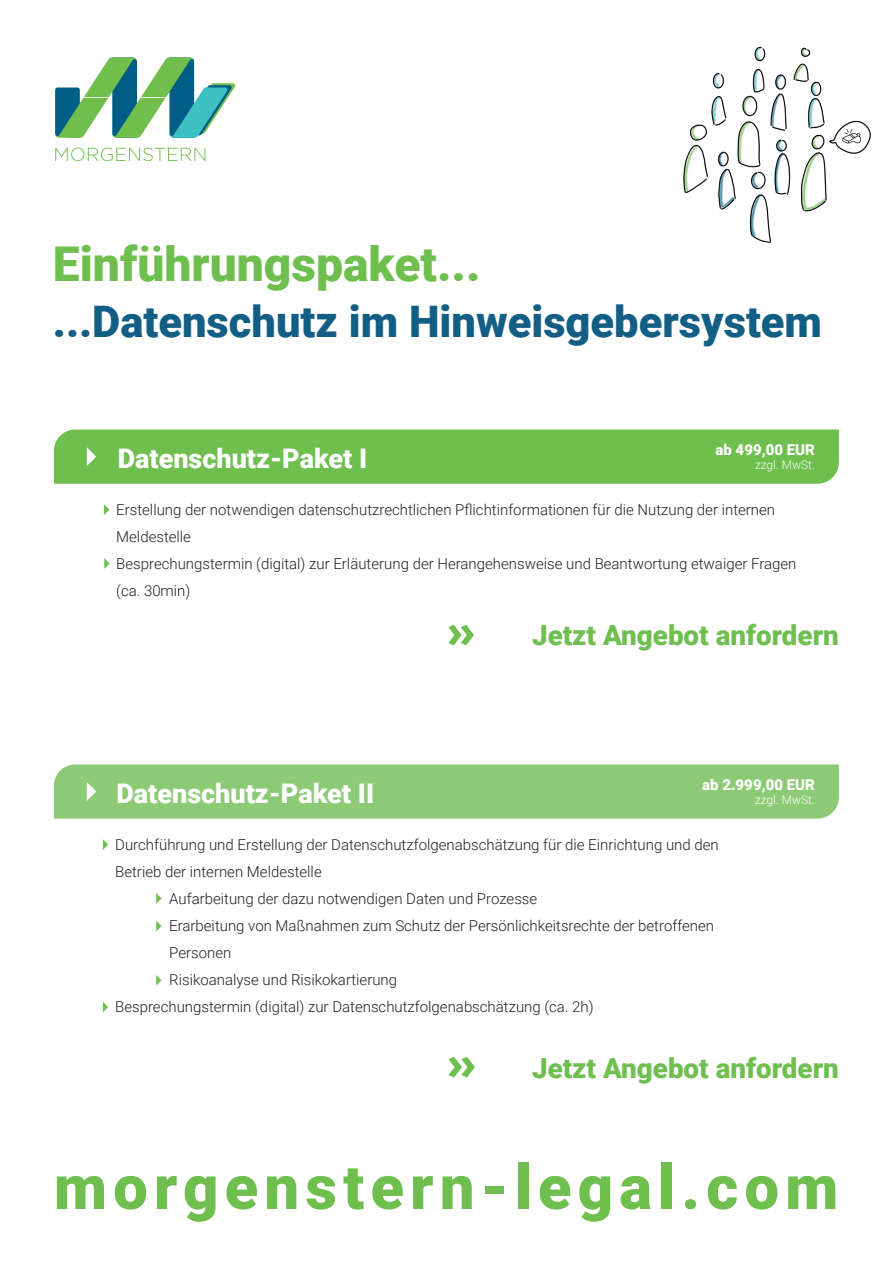
<style>
.page{position:relative;width:893px;height:1263px;background:#fff}
.page>*{position:absolute;margin:0;border:0;box-sizing:border-box;transform-origin:0 0}
.t1{font:900 61.5px "Roboto";letter-spacing:.1em;color:#6ebf4e}
.t2{font:900 48px "Roboto";color:#6ebf4e}
.t3{font:900 43.5px "Roboto";color:#135e85}
.t4{font:900 27.75px "Roboto";color:#6fbf50}
.t5{font:900 27px "Roboto";color:#fff}
.t6{font:300 15px/27px "Roboto";color:#231f20}
.t7{font:900 15px "Roboto";color:#fff}
.t8{font:300 12px "Roboto";color:#fff}
</style>
<div class="page">
<div style="left:54px;top:429px;width:785px;height:55px;background:#6ebf4e"></div>
<svg style="left:104px;top:504px;width:5px;height:11px"></svg>
<svg style="left:104px;top:558px;width:6px;height:11px"></svg>
<svg style="left:448px;top:625px;width:26px;height:20px"></svg>
<div style="left:54px;top:764px;width:785px;height:55px;background:#8dca75"></div>
<svg style="left:103px;top:839px;width:5px;height:11px"></svg>
<svg style="left:156px;top:893px;width:6px;height:11px"></svg>
<svg style="left:448px;top:1057px;width:27px;height:20px"></svg>
<svg style="left:156px;top:921px;width:6px;height:10px"></svg>
<svg style="left:103px;top:1002px;width:5px;height:10px"></svg>
<svg style="left:156px;top:975px;width:6px;height:11px"></svg>
<svg style="left:55px;top:57px;width:180px;height:81px"></svg>
<svg style="left:55px;top:148px;width:150px;height:13px"></svg>
<img style="left:683px;top:46px;width:188px;height:197px">
<h2 class="t2" style="left:53px;top:231px;width:429px">Einführungspaket...</h2>
<h3 class="t3" style="left:53px;top:291px;width:771px">...Datenschutz im Hinweisgebersystem</h3>
<h3 class="t5" style="left:118px;top:440px;width:251px">Datenschutz-Paket I</h3>
<p class="t7" style="left:715px;top:439px;width:101px">ab 499,00 EUR</p>
<p class="t8" style="left:755px;top:457px;width:61px">zzgl. MwSt.</p>
<p class="t6" style="left:116px;top:495px;width:682px">Erstellung der notwendigen datenschutzrechtlichen Pflichtinformationen für die Nutzung der internen Meldestelle<br>Besprechungstermin (digital) zur Erläuterung der Herangehensweise und Beantwortung etwaiger Fragen (ca. 30min)</p>
<h3 class="t4" style="left:532px;top:616px;width:308px">Jetzt Angebot anfordern</h3>
<h3 class="t5" style="left:116px;top:775px;width:259px">Datenschutz-Paket II</h3>
<p class="t7" style="left:702px;top:774px;width:114px">ab 2.999,00 EUR</p>
<p class="t8" style="left:755px;top:792px;width:61px">zzgl. MwSt.</p>
<p class="t6" style="left:115px;top:830px;width:605px">Durchführung und Erstellung der Datenschutzfolgenabschätzung für die Einrichtung und den</p>
<p class="t6" style="left:115px;top:857px;width:208px">Betrieb der internen Meldestelle</p>
<p class="t6" style="left:169px;top:884px;width:370px">Aufarbeitung der dazu notwendigen Daten und Prozesse</p>
<p class="t6" style="left:169px;top:911px;width:546px">Erarbeitung von Maßnahmen zum Schutz der Persönlichkeitsrechte der betroffenen</p>
<p class="t6" style="left:169px;top:938px;width:64px">Personen</p>
<p class="t6" style="left:169px;top:965px;width:229px">Risikoanalyse und Risikokartierung</p>
<p class="t6" style="left:115px;top:992px;width:480px">Besprechungstermin (digital) zur Datenschutzfolgenabschätzung (ca. 2h)</p>
<h3 class="t4" style="left:532px;top:1048px;width:308px">Jetzt Angebot anfordern</h3>
<h1 class="t1" style="left:54px;top:1144px;width:786px">morgenstern-legal.com</h1>
</div>
